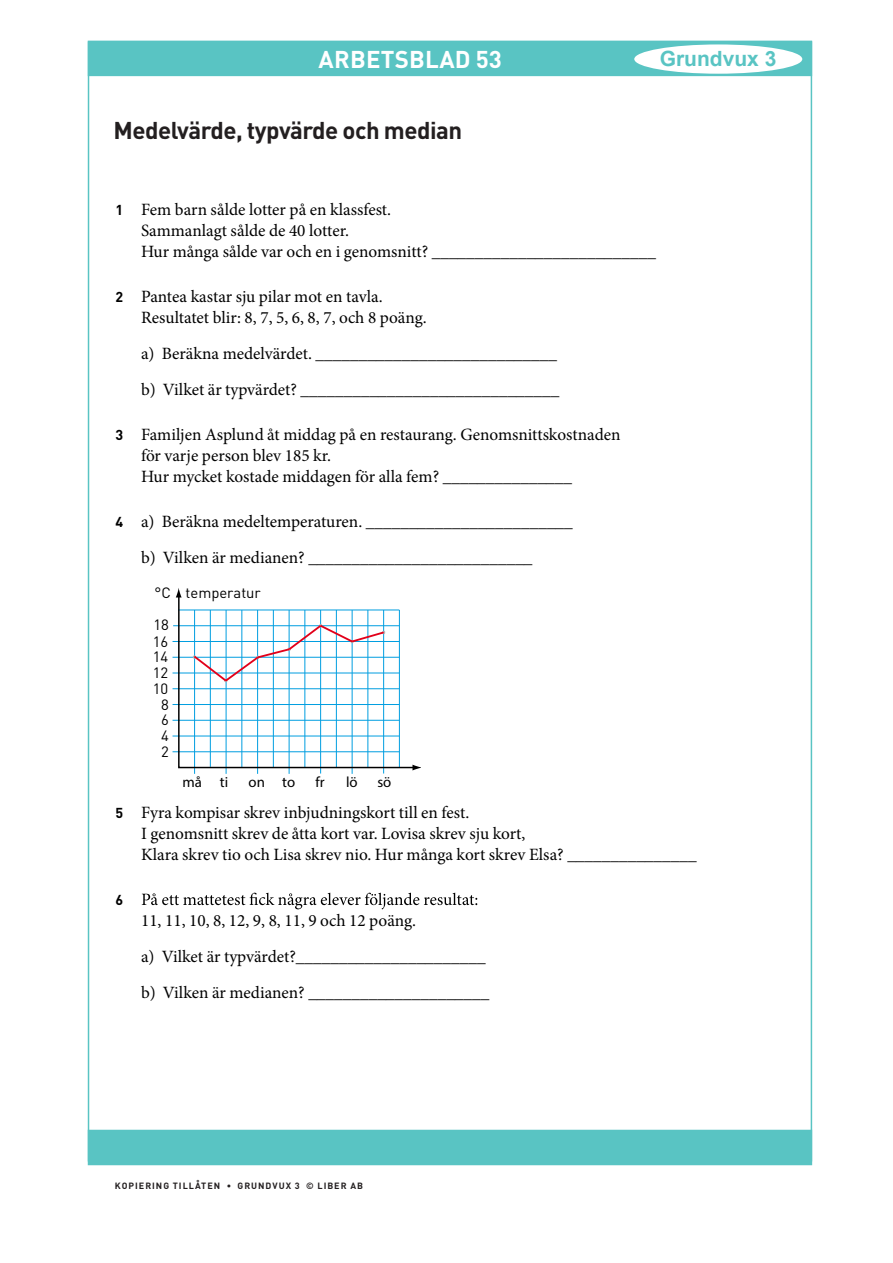
<style>
.page{position:relative;width:893px;height:1263px;background:#fff}
.page>*{position:absolute;margin:0;border:0;box-sizing:border-box;transform-origin:0 0}
.R_OH{font:700 24px "DIN Pro";letter-spacing:-.02em;color:#231f20}
.Antal_ratt{font:700 24px "DIN Pro";letter-spacing:.01em;color:#fff}
.t1{font:700 21px "DIN Pro";color:#000}
.t2{font:700 21px "Arial";color:#59c4c3}
.t3{font:17.25px/21px "Minion Pro";color:#000}
.t4{font:14.85px/31.7px "DIN Pro";color:#000}
.t5{font:14.85px "Frutiger";color:#000}
.t6{font:700 14.25px "DIN Pro";color:#000}
.t7{font:700 9px "DIN Pro";letter-spacing:.11em;color:#231f20}
.s1{font-family:"DIN Pro";font-weight:700;font-size:14.25px}
</style>
<div class="page">
<div style="left:89px;top:41px;width:722px;height:34px;background:#59c4c3"></div>
<div style="left:88px;top:41px;width:724px;height:35px;border:2px solid #59c4c3"></div>
<div style="left:89px;top:1130px;width:722px;height:34px;background:#59c4c3"></div>
<div style="left:88px;top:1130px;width:724px;height:35px;border:2px solid #59c4c3"></div>
<div style="left:634px;top:44px;width:168px;height:30px;background:#fff;border-radius:50%"></div>
<svg style="left:142px;top:893px;width:335px;height:16px"></svg>
<hr style="left:194px;top:610px;width:1px;height:164px;background:#009ee0">
<hr style="left:226px;top:610px;width:1px;height:164px;background:#009ee0">
<hr style="left:257px;top:610px;width:1px;height:164px;background:#009ee0">
<hr style="left:289px;top:610px;width:1px;height:164px;background:#009ee0">
<hr style="left:320px;top:610px;width:1px;height:163px;background:#009ee0">
<hr style="left:352px;top:610px;width:1px;height:164px;background:#009ee0">
<hr style="left:383px;top:610px;width:1px;height:163px;background:#009ee0">
<hr style="left:173px;top:736px;width:226px;height:1px;background:#009ee0">
<hr style="left:173px;top:704px;width:226px;height:1px;background:#009ee0">
<hr style="left:173px;top:673px;width:226px;height:1px;background:#009ee0">
<hr style="left:173px;top:641px;width:226px;height:1px;background:#009ee0">
<hr style="left:173px;top:751px;width:226px;height:1px;background:#009ee0">
<hr style="left:173px;top:720px;width:226px;height:1px;background:#009ee0">
<hr style="left:173px;top:688px;width:226px;height:1px;background:#009ee0">
<hr style="left:173px;top:657px;width:226px;height:1px;background:#009ee0">
<hr style="left:173px;top:625px;width:226px;height:1px;background:#009ee0">
<svg style="left:176px;top:588px;width:244px;height:182px"></svg>
<p class="Antal_ratt" style="left:319px;top:43px;width:185px">ARBETSBLAD 53</p>
<p class="t2" style="left:660px;top:44px;width:118px">Grundvux 3</p>
<p class="R_OH" style="left:114px;top:114px;width:350px">Medelvärde, typvärde och median</p>
<p class="t1" style="left:116px;top:117px;width:321px">Medelvärde, typvärde och median</p>
<p class="t3" style="left:141px;top:199px;width:516px;text-indent:-26px"><span class="s1">1</span> Fem barn sålde lotter på en klassfest.<br>Sammanlagt sålde de 40 lotter.<br>Hur många sålde var och en i genomsnitt? __________________________</p>
<p class="t3" style="left:141px;top:286px;width:287px;text-indent:-26px"><span class="s1">2</span> Pantea kastar sju pilar mot en tavla.<br>Resultatet blir: 8, 7, 5, 6, 8, 7, och 8 poäng.</p>
<p class="t3" style="left:141px;top:335px;width:420px;line-height:36px">a) Beräkna medelvärdet. ____________________________ b) Vilket är typvärdet? ______________________________</p>
<p class="t3" style="left:141px;top:424px;width:481px;text-indent:-26px"><span class="s1">3</span> Familjen Asplund åt middag på en restaurang. Genomsnittskostnaden för varje person blev 185 kr.<br>Hur mycket kostade middagen för alla fem? _______________</p>
<p class="t3" style="left:141px;top:503px;width:433px;line-height:36px;text-indent:-26px"><span class="s1">4</span> a) Beräkna medeltemperaturen. ________________________ b) Vilken är medianen? __________________________</p>
<p class="t4" style="left:153px;top:576px;width:109px">°C temperatur<br>18</p>
<p class="t4" style="left:153px;top:625px;width:17px">16</p>
<p class="t4" style="left:153px;top:641px;width:17px">14</p>
<p class="t4" style="left:153px;top:656px;width:17px">12</p>
<p class="t4" style="left:153px;top:672px;width:17px">10</p>
<p class="t4" style="left:161px;top:688px;width:9px">8</p>
<p class="t4" style="left:161px;top:704px;width:9px">6</p>
<p class="t4" style="left:161px;top:719px;width:9px">4</p>
<p class="t4" style="left:161px;top:735px;width:9px">2</p>
<p class="t5" style="left:182px;top:773px;width:47px">må ti</p>
<p class="t5" style="left:249px;top:773px;width:48px">on to</p>
<p class="t5" style="left:316px;top:773px;width:11px">fr</p>
<p class="t5" style="left:346px;top:773px;width:13px">lö</p>
<p class="t5" style="left:377px;top:773px;width:16px">sö</p>
<p class="t3" style="left:141px;top:802px;width:557px;text-indent:-26px"><span class="s1">5</span> Fyra kompisar skrev inbjudningskort till en fest.<br>I genomsnitt skrev de åtta kort var. Lovisa skrev sju kort,<br>Klara skrev tio och Lisa skrev nio. Hur många kort skrev Elsa? _______________</p>
<p class="t6" style="left:116px;top:890px;width:9px">6</p>
<p class="t3" style="left:141px;top:902px;width:350px;line-height:36px">11, 11, 10, 8, 12, 9, 8, 11, 9 och 12 poäng.<br>a) Vilket är typvärdet?______________________ b) Vilken är medianen? _____________________</p>
<p class="t7" style="left:115px;top:1179px;width:250px">KOPIERING TILLÅTEN • GRUNDVUX 3 © LIBER AB</p>
</div>
